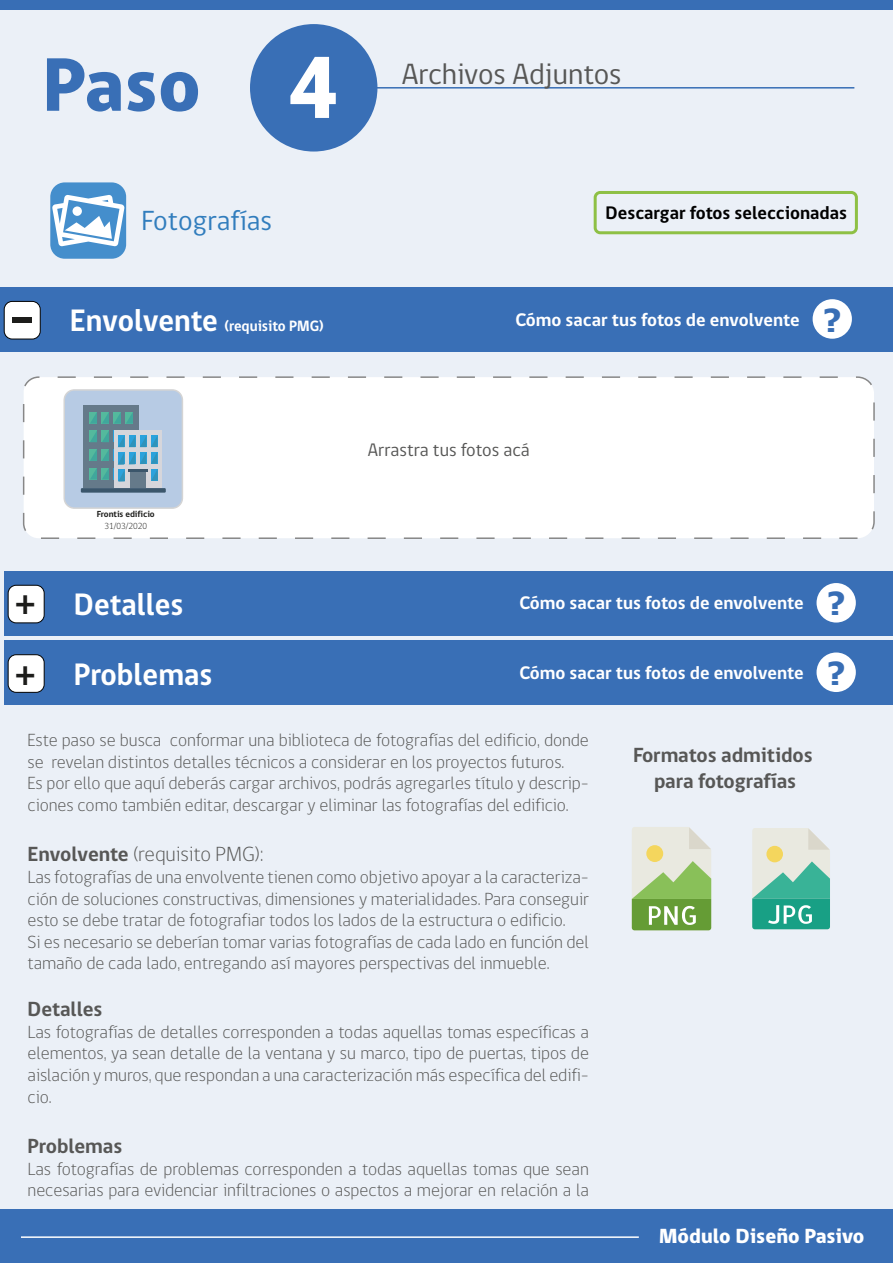
<style>
.page{position:relative;width:893px;height:1263px;background:#ebf0f7}
.page>*{position:absolute;margin:0;border:0;box-sizing:border-box;transform-origin:0 0}
.t1{font:800 77.7px "gob CL";color:#396fb6}
.t2{font:700 31.8px "gob CL";color:#fff;scale:.96 1}
.t3{font:30px "gob CL";color:#575756}
.t4{font:28.35px "gob CL";color:#317dbd}
.t5{font:700 21px/25.2px "gob CL";letter-spacing:-.005em;color:#575756;text-align:center}
.t6{font:300 21px "gob CL";letter-spacing:-.005em;color:#575756}
.t7{font:800 21px "gob CL";color:#fff}
.t8{font:700 18.6px "gob CL";color:#fff}
.t9{font:700 18.6px "gob CL";color:#010101}
.t10{font:18.6px "gob CL";color:#575756}
.t11{font:300 18px/21.6px "gob CL";letter-spacing:-.005em;color:#575756}
.t12{font:700 15.3px "gob CL";color:#fff;scale:.96 1}
.t13{font:700 9px "gob CL";letter-spacing:-.005em;color:#1d1d1b}
.t14{font:300 9px "gob CL";letter-spacing:-.005em;color:#1d1d1b}
.s1{font-size:89.85px;color:#fff}
.s2{font-weight:800;font-size:56.85px;color:#1d1d1b}
.s3{font-size:31.8px}
.s4{font-family:"Verdana";font-size:31.65px;color:#386eb5}
.s5{font-family:"Verdana";font-size:28.5px;color:#1d1d1b}
.s6{font-weight:700}
</style>
<div class="page">
<hr style="left:375px;top:87px;width:479px;height:2px;background:#376eb5">
<div style="left:250px;top:24px;width:127px;height:128px;background:#396fb6;border-radius:50%"></div>
<div style="left:0;top:1209px;width:893px;height:54px;background:#396fb6"></div>
<hr style="left:21px;top:1236px;width:618px;height:2px;background:#fff">
<div style="left:50px;top:182px;width:76px;height:77px;background:#448ecc;border-radius:14px"></div>
<svg style="left:52px;top:195px;width:73px;height:51px"></svg>
<div style="left:73px;top:206px;width:9px;height:10px;background:#fff;border-radius:50%"></div>
<div style="left:0;top:287px;width:893px;height:65px;background:#396fb6"></div>
<div style="left:4px;top:301px;width:36px;height:38px;background:#fff;border-radius:8px"></div>
<div style="left:4px;top:301px;width:36px;height:38px;border:1px solid #010101;border-radius:8px"></div>
<div style="left:813px;top:299px;width:39px;height:40px;background:#fff;border-radius:50%"></div>
<div style="left:594px;top:191px;width:264px;height:43px;border:3px solid #8ec045;border-radius:5px"></div>
<div style="left:24px;top:377px;width:850px;height:161px;background:#fff;border-radius:16px"></div>
<div style="left:23px;top:376px;width:852px;height:163px;border:2px dashed #878787;border-radius:16px"></div>
<div style="left:4px;top:571px;width:889px;height:65px;background:#396fb6"></div>
<div style="left:8px;top:585px;width:36px;height:38px;background:#fff;border-radius:8px"></div>
<div style="left:8px;top:585px;width:36px;height:38px;border:1px solid #010101;border-radius:8px"></div>
<div style="left:816px;top:583px;width:40px;height:39px;background:#fff;border-radius:50%"></div>
<div style="left:4px;top:640px;width:889px;height:65px;background:#396fb6"></div>
<div style="left:8px;top:655px;width:36px;height:37px;background:#fff;border-radius:8px"></div>
<div style="left:8px;top:654px;width:36px;height:38px;border:1px solid #010101;border-radius:8px"></div>
<div style="left:816px;top:652px;width:40px;height:40px;background:#fff;border-radius:50%"></div>
<svg style="left:752px;top:828px;width:78px;height:101px;background:#8ecab6"></svg>
<svg style="left:632px;top:827px;width:79px;height:103px;background:#b4cd96"></svg>
<div style="left:64px;top:390px;width:118px;height:118px;background:#b7cbe4;border-radius:10px"></div>
<div style="left:63px;top:389px;width:120px;height:120px;border:2px solid #878787;border-radius:10px"></div>
<div style="left:84px;top:405px;width:55px;height:83px;background:#657a8a"></div>
<svg style="left:90px;top:412px;width:43px;height:12px"></svg>
<div style="left:114px;top:430px;width:47px;height:58px;background:#d6d6db"></div>
<div style="left:130px;top:472px;width:16px;height:16px;background:#657a8a"></div>
<div style="left:81px;top:488px;width:85px;height:5px;background:#3b566b"></div>
<svg style="left:90px;top:430px;width:68px;height:52px"></svg>
<h1 class="t1" style="left:42px;top:32px;width:299px">Paso <span class="s1">4</span></h1>
<h3 class="t4" style="left:142px;top:201px;width:132px">Fotografías</h3>
<h3 class="t3" style="left:402px;top:53px;width:221px">Archivos Adjuntos</h3>
<p class="t9" style="left:605px;top:200px;width:243px">Descargar fotos seleccionadas</p>
<p class="t12" style="left:8px;top:316px;width:331px"><span class="s2">-</span> <span class="s3">Envolvente</span> (requisito PMG)</p>
<p class="t8" style="left:515px;top:307px;width:328px">Cómo sacar tus fotos de envolvente <span class="s4">?</span></p>
<p class="t13" style="left:97px;top:508px;width:59px">Frontis edificio</p>
<p class="t14" style="left:105px;top:520px;width:44px">31/03/2020</p>
<p class="t10" style="left:368px;top:437px;width:163px">Arrastra tus fotos acá</p>
<h2 class="t2" style="left:14px;top:583px;width:178px"><span class="s5">+</span> Detalles</h2>
<p class="t8" style="left:519px;top:590px;width:328px">Cómo sacar tus fotos de envolvente <span class="s4">?</span></p>
<h2 class="t2" style="left:14px;top:652px;width:209px"><span class="s5">+</span> Problemas</h2>
<p class="t8" style="left:519px;top:660px;width:328px">Cómo sacar tus fotos de envolvente <span class="s4">?</span></p>
<p class="t11" style="left:28px;top:730px;width:563px">Este paso se busca conformar una biblioteca de fotografías del edificio, donde se revelan distintos detalles técnicos a considerar en los proyectos futuros.<br>Es por ello que aquí deberás cargar archivos, podrás agregarles título y descrip&shy;ciones como también editar, descargar y eliminar las fotografías del edificio.</p>
<p class="t6" style="left:28px;top:840px;width:237px"><span class="s6">Envolvente</span> (requisito PMG):</p>
<p class="t11" style="left:28px;top:867px;width:563px">Las fotografías de una envolvente tienen como objetivo apoyar a la caracteriza&shy;ción de soluciones constructivas, dimensiones y materialidades. Para conseguir esto se debe tratar de fotografiar todos los lados de la estructura o edificio.<br>Si es necesario se deberían tomar varias fotografías de cada lado en función del tamaño de cada lado, entregando así mayores perspectivas del inmueble.</p>
<p class="t5" style="left:28px;top:997px;width:76px">Detalles</p>
<p class="t11" style="left:28px;top:1021px;width:563px;text-align:justify">Las fotografías de detalles corresponden a todas aquellas tomas específicas a elementos, ya sean detalle de la ventana y su marco, tipo de puertas, tipos de aislación y muros, que respondan a una caracterización más específica del edifi&shy;cio.</p>
<p class="t5" style="left:28px;top:1134px;width:96px">Problemas</p>
<p class="t11" style="left:28px;top:1158px;width:563px">Las fotografías de problemas corresponden a todas aquellas tomas que sean necesarias para evidenciar infiltraciones o aspectos a mejorar en relación a la</p>
<p class="t5" style="left:633px;top:743px;width:181px">Formatos admitidos para fotografías</p>
<p class="t7" style="left:659px;top:1222px;width:207px">Módulo Diseño Pasivo</p>
</div>
